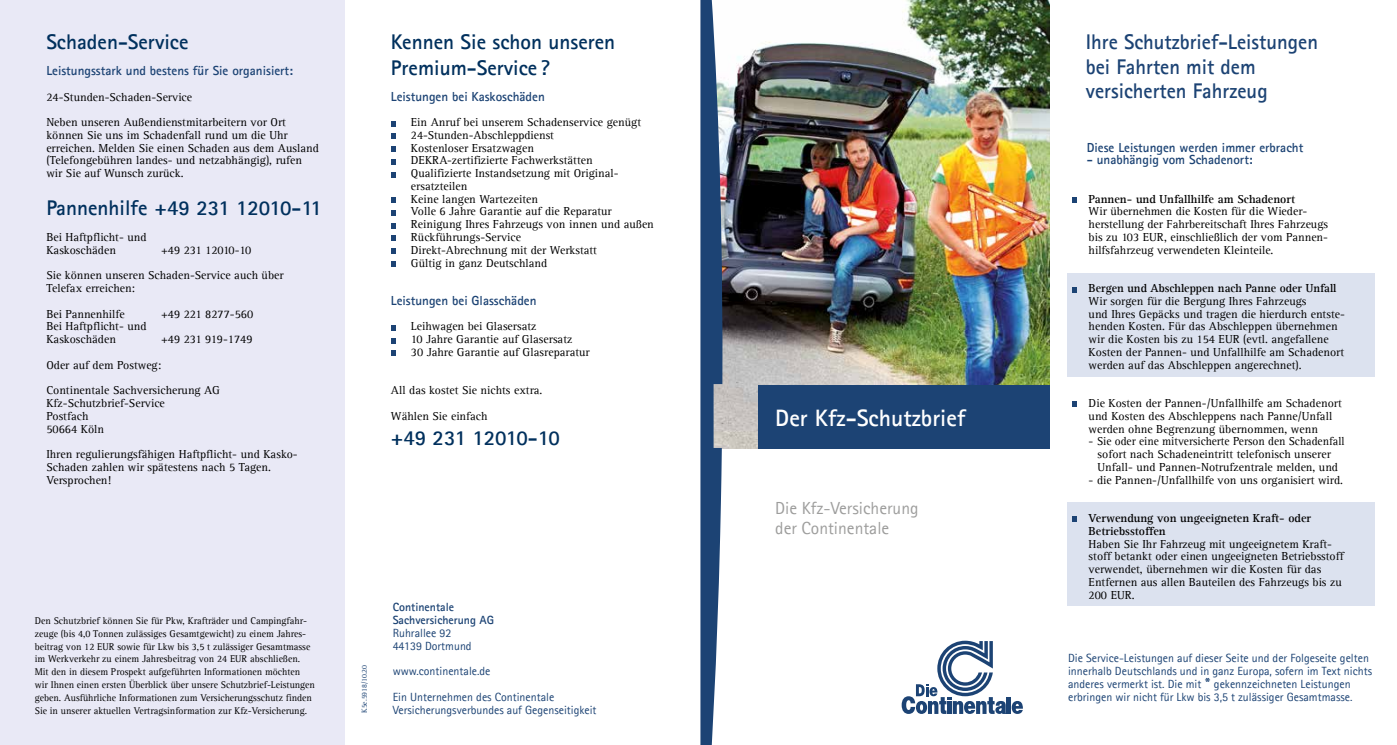
<style>
.page{position:relative;width:1397px;height:745px;background:#fff}
.page>*{position:absolute;margin:0;border:0;box-sizing:border-box;transform-origin:0 0}
.t1{font:700 23.75px "Agfa Rotis Sans Serif";color:#fff}
.t2{font:700 21.25px/25.5px "Agfa Rotis Sans Serif";color:#00305d}
.t3{font:700 21.25px/24.4px "Agfa Rotis Sans Serif";color:#1c4374}
.t4{font:700 21.25px "Agfa Rotis Sans Serif";letter-spacing:-.02em;color:#00305d}
.t5{font:17.5px/20px "Agfa Rotis Sans Serif";color:#9d9d9c}
.t6{font:700 13.12px "Agfa Rotis Sans Serif";color:#1c4374}
.t7{font:11.88px/12.8px "Agfa Rotis Serif";color:#000}
.t8{font:11.88px/12.8px "Agfa Rotis Sans Serif";color:#1c4374}
.t9{font:700 11.88px/12.8px "Agfa Rotis Serif";color:#000}
.t10{font:700 11.88px/12.8px "Agfa Rotis Sans Serif";color:#1c4374}
.t11{font:10px/12.8px "Agfa Rotis Serif";color:#000}
.t12{font:7.5px "Agfa Rotis Serif";color:#1c4374}
.s1{font-family:"Agfa Rotis Serif";font-weight:700;font-size:15px}
</style>
<div class="page">
<div style="left:1067px;top:502px;width:307px;height:103px;background:#dce2ef"></div>
<div style="left:1067px;top:273px;width:307px;height:103px;background:#dce2ef"></div>
<img style="left:722px;top:0;width:327px;height:448px">
<div style="left:0;top:0;width:345px;height:744px;background:#e9e9f6"></div>
<svg style="left:1072px;top:198px;width:5px;height:5px"></svg>
<svg style="left:1072px;top:287px;width:5px;height:5px"></svg>
<svg style="left:1072px;top:516px;width:5px;height:5px"></svg>
<svg style="left:391px;top:121px;width:5px;height:5px"></svg>
<svg style="left:391px;top:134px;width:5px;height:5px"></svg>
<svg style="left:391px;top:146px;width:5px;height:5px"></svg>
<svg style="left:391px;top:159px;width:5px;height:5px"></svg>
<svg style="left:391px;top:172px;width:5px;height:5px"></svg>
<svg style="left:391px;top:197px;width:5px;height:5px"></svg>
<svg style="left:391px;top:210px;width:5px;height:5px"></svg>
<svg style="left:391px;top:223px;width:5px;height:5px"></svg>
<svg style="left:391px;top:236px;width:5px;height:5px"></svg>
<svg style="left:391px;top:248px;width:5px;height:5px"></svg>
<svg style="left:391px;top:261px;width:5px;height:5px"></svg>
<svg style="left:391px;top:325px;width:5px;height:5px"></svg>
<svg style="left:391px;top:338px;width:5px;height:5px"></svg>
<svg style="left:391px;top:350px;width:5px;height:6px"></svg>
<svg style="left:1072px;top:401px;width:5px;height:5px"></svg>
<hr style="left:1006px;top:696px;width:4px;height:17px;background:#1c4374">
<svg style="left:901px;top:640px;width:104px;height:73px"></svg>
<svg style="left:1011px;top:701px;width:11px;height:12px"></svg>
<div style="left:758px;top:385px;width:291px;height:63px;background:#1c4374"></div>
<svg style="left:700px;top:0;width:22px;height:744px;background:#45658c"></svg>
<h2 class="t2" style="left:46px;top:29px;width:144px">Schaden-Service</h2>
<p class="t6" style="left:46px;top:62px;width:248px">Leistungsstark und bestens für Sie organisiert:</p>
<p class="t7" style="left:46px;top:84px;width:241px;line-height:25.5px">24-Stunden-Schaden-Service<br>Neben unseren Außendienstmitarbeitern vor Ort</p>
<p class="t7" style="left:46px;top:129px;width:274px">können Sie uns im Schadenfall rund um die Uhr erreichen. Melden Sie einen Schaden aus dem Ausland (Telefongebühren landes- und netzabhängig), rufen wir Sie auf Wunsch zurück.</p>
<h2 class="t2" style="left:46px;top:195px;width:277px">Pannenhilfe +49 231 12010-11</h2>
<p class="t7" style="left:46px;top:231px;width:102px">Bei Haftpflicht- und<br>Kaskoschäden</p>
<p class="t7" style="left:46px;top:237px;width:239px;line-height:25.5px;text-indent:115px">+49 231 12010-10<br>Sie können unseren Schaden-Service auch über</p>
<p class="t7" style="left:46px;top:275px;width:90px;line-height:25.5px">Telefax erreichen:<br>Bei Pannenhilfe</p>
<p class="t7" style="left:161px;top:307px;width:94px">+49 221 8277-560</p>
<p class="t7" style="left:46px;top:320px;width:102px">Bei Haftpflicht- und<br>Kaskoschäden</p>
<p class="t7" style="left:46px;top:326px;width:208px;line-height:25.5px;text-indent:115px">+49 231 919-1749<br>Oder auf dem Postweg:<br>Continentale Sachversicherung AG</p>
<p class="t7" style="left:46px;top:396px;width:120px">Kfz-Schutzbrief-Service<br>Postfach<br>50664 Köln</p>
<p class="t7" style="left:46px;top:447px;width:253px">Ihren regulierungsfähigen Haftpflicht- und Kasko-<br>Schaden zahlen wir spätestens nach 5 Tagen.<br>Versprochen!</p>
<h2 class="t2" style="left:391px;top:29px;width:226px">Kennen Sie schon unseren<br>Premium-Service?</h2>
<p class="t6" style="left:391px;top:88px;width:155px">Leistungen bei Kaskoschäden</p>
<p class="t7" style="left:411px;top:116px;width:244px">Ein Anruf bei unserem Schadenservice genügt 24-Stunden-Abschleppdienst<br>Kostenloser Ersatzwagen<br>DEKRA-zertifizierte Fachwerkstätten Qualifizierte Instandsetzung mit Original&shy;ersatzteilen<br>Keine langen Wartezeiten<br>Volle 6 Jahre Garantie auf die Reparatur Reinigung Ihres Fahrzeugs von innen und außen Rückführungs-Service<br>Direkt-Abrechnung mit der Werkstatt<br>Gültig in ganz Deutschland</p>
<p class="t6" style="left:391px;top:292px;width:147px">Leistungen bei Glasschäden</p>
<p class="t7" style="left:411px;top:320px;width:180px">Leihwagen bei Glasersatz<br>10 Jahre Garantie auf Glasersatz<br>30 Jahre Garantie auf Glasreparatur</p>
<p class="t7" style="left:391px;top:377px;width:153px;line-height:25.5px">All das kostet Sie nichts extra.<br>Wählen Sie einfach</p>
<h2 class="t4" style="left:391px;top:424px;width:170px">+49 231 12010-10</h2>
<p class="t11" style="left:35px;top:614px;width:282px">Den Schutzbrief können Sie für Pkw, Krafträder und Campingfahr&shy;zeuge (bis 4,0 Tonnen zulässiges Gesamtgewicht) zu einem Jahres&shy;beitrag von 12 EUR sowie für Lkw bis 3,5 t zulässiger Gesamtmasse im Werkverkehr zu einem Jahresbeitrag von 24 EUR abschließen.<br>Mit den in diesem Prospekt aufgeführten Informationen möchten wir Ihnen einen ersten Überblick über unsere Schutzbrief-Leistungen geben. Ausführliche Informationen zum Versicherungsschutz finden Sie in unserer aktuellen Vertragsinformation zur Kfz-Versicherung.</p>
<p class="t12" style="left:360px;top:712px;width:50px;rotate:-90deg">K5e.5918/10.20</p>
<p class="t10" style="left:392px;top:600px;width:103px">Continentale<br>Sachversicherung AG</p>
<p class="t8" style="left:392px;top:626px;width:80px">Ruhrallee 92<br>44139 Dortmund</p>
<p class="t8" style="left:392px;top:657px;width:163px;line-height:25.5px">www.continentale.de<br>Ein Unternehmen des Continentale</p>
<p class="t8" style="left:392px;top:702px;width:205px">Versicherungsverbundes auf Gegenseitigkeit</p>
<h1 class="t1" style="left:775px;top:402px;width:192px">Der Kfz-Schutzbrief</h1>
<h3 class="t5" style="left:775px;top:498px;width:145px">Die Kfz-Versicherung der Continentale</h3>
<h2 class="t3" style="left:1085px;top:29px;width:234px">Ihre Schutzbrief-Leistungen bei Fahrten mit dem versicherten Fahrzeug</h2>
<p class="t6" style="left:1086px;top:139px;width:218px">Diese Leistungen werden immer erbracht</p>
<p class="t6" style="left:1086px;top:151px;width:168px">- unabhängig vom Schadenort:</p>
<p class="t9" style="left:1088px;top:192px;width:208px">Pannen- und Unfallhilfe am Schadenort</p>
<p class="t7" style="left:1088px;top:205px;width:241px">Wir übernehmen die Kosten für die Wieder&shy;herstellung der Fahrbereitschaft Ihres Fahrzeugs bis zu 103 EUR, einschließlich der vom Pannen&shy;hilfsfahrzeug verwendeten Kleinteile.</p>
<p class="t9" style="left:1088px;top:282px;width:249px">Bergen und Abschleppen nach Panne oder Unfall</p>
<p class="t7" style="left:1088px;top:294px;width:258px">Wir sorgen für die Bergung Ihres Fahrzeugs<br>und Ihres Gepäcks und tragen die hierdurch entste&shy;henden Kosten. Für das Abschleppen übernehmen wir die Kosten bis zu 154 EUR (evtl. angefallene Kosten der Pannen- und Unfallhilfe am Schadenort werden auf das Abschleppen angerechnet).</p>
<p class="t7" style="left:1088px;top:396px;width:254px">Die Kosten der Pannen-/Unfallhilfe am Schadenort und Kosten des Abschleppens nach Panne/Unfall werden ohne Begrenzung übernommen, wenn</p>
<p class="t7" style="left:1088px;top:435px;width:257px;text-align:center">- Sie oder eine mitversicherte Person den Schadenfall sofort nach Schadeneintritt telefonisch unserer<br>Unfall- und Pannen-Notrufzentrale melden, und</p>
<p class="t7" style="left:1088px;top:473px;width:256px">- die Pannen-/Unfallhilfe von uns organisiert wird.</p>
<p class="t9" style="left:1088px;top:511px;width:224px">Verwendung von ungeeigneten Kraft- oder<br>Betriebsstoffen</p>
<p class="t7" style="left:1088px;top:537px;width:256px">Haben Sie Ihr Fahrzeug mit ungeeignetem Kraft&shy;stoff betankt oder einen ungeeigneten Betriebsstoff verwendet, übernehmen wir die Kosten für das Entfernen aus allen Bauteilen des Fahrzeugs bis zu 200 EUR.</p>
<p class="t8" style="left:1067px;top:651px;width:305px">Die Service-Leistungen auf dieser Seite und der Folgeseite gelten innerhalb Deutschlands und in ganz Europa, sofern im Text nichts anderes vermerkt ist. Die mit <span class="s1">*</span> gekennzeichneten Leistungen erbringen wir nicht für Lkw bis 3,5 t zulässiger Gesamtmasse.</p>
</div>
